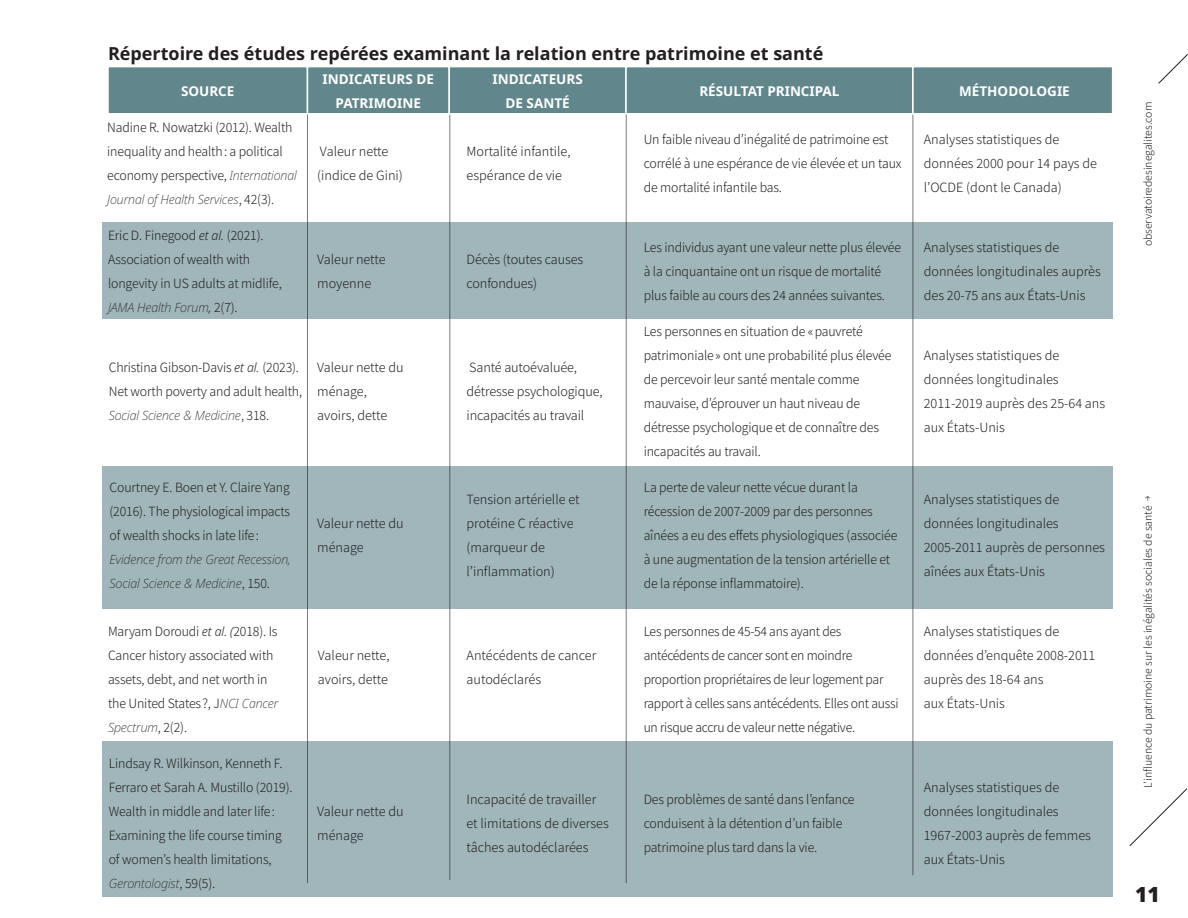
<style>
.page{position:relative;width:1188px;height:918px;background:#fff}
.page>*{position:absolute;margin:0;border:0;box-sizing:border-box;transform-origin:0 0}
.t1{font:900 21px "Noto Sans";color:#231f20}
.table_des_matières_2{font:700 18px "Noto Sans";color:#231f20}
.table_des_matières_2-2{font:700 13.5px/24px "Noto Sans";color:#fff;text-align:center}
.Texte_courant{font:300 12.75px/24px "Noto Sans JP";letter-spacing:-.01em;color:#231f20}
.Texte_courant-2{font:300 12.75px/24px "Noto Sans JP";letter-spacing:-.01em;color:#231f20;scale:.96 1}
.t2{font:300 10.5px "Noto Sans JP";color:#231f20}
.s1{font-family:"Noto Sans";font-weight:400;font-style:italic}
</style>
<div class="page">
<div style="left:102px;top:222px;width:1011px;height:97px;background:#a0b6ba"></div>
<div style="left:102px;top:467px;width:1011px;height:142px;background:#a0b6ba"></div>
<div style="left:102px;top:742px;width:1011px;height:155px;background:#a0b6ba"></div>
<hr style="left:307px;top:104px;width:1px;height:779px;background:#231f20">
<hr style="left:450px;top:101px;width:1px;height:779px;background:#231f20">
<hr style="left:626px;top:104px;width:1px;height:779px;background:#231f20">
<hr style="left:913px;top:96px;width:1px;height:779px;background:#231f20">
<svg style="left:1129px;top:788px;width:59px;height:59px"></svg>
<svg style="left:1158px;top:54px;width:30px;height:30px"></svg>
<div style="left:108px;top:67px;width:200px;height:47px;background:#61868c"></div>
<div style="left:107px;top:66px;width:201px;height:49px;border:2px solid #fff"></div>
<div style="left:307px;top:67px;width:142px;height:47px;background:#61868c"></div>
<div style="left:307px;top:66px;width:143px;height:49px;border:2px solid #fff"></div>
<div style="left:449px;top:67px;width:177px;height:47px;background:#61868c"></div>
<div style="left:448px;top:66px;width:179px;height:49px;border:2px solid #fff"></div>
<div style="left:626px;top:67px;width:287px;height:47px;background:#61868c"></div>
<div style="left:625px;top:66px;width:289px;height:49px;border:2px solid #fff"></div>
<div style="left:913px;top:67px;width:200px;height:47px;background:#61868c"></div>
<div style="left:912px;top:66px;width:201px;height:49px;border:2px solid #fff"></div>
<p class="table_des_matières_2" style="left:108px;top:41px;width:717px">Répertoire des études repérées examinant la relation entre patrimoine et santé</p>
<p class="table_des_matières_2-2" style="left:181px;top:79px;width:55px">SOURCE</p>
<p class="Texte_courant" style="left:107px;top:116px;width:191px">Nadine R. Nowatzki (2012). Wealth inequality and health: a political economy perspective, <span class="s1">International Journal of Health Services</span>, 42(3).</p>
<p class="table_des_matières_2-2" style="left:323px;top:67px;width:113px">INDICATEURS DE<br>PATRIMOINE</p>
<p class="table_des_matières_2-2" style="left:492px;top:67px;width:92px">INDICATEURS<br>DE SANTÉ</p>
<p class="table_des_matières_2-2" style="left:699px;top:79px;width:142px">RÉSULTAT PRINCIPAL</p>
<p class="table_des_matières_2-2" style="left:959px;top:79px;width:112px">MÉTHODOLOGIE</p>
<p class="Texte_courant" style="left:644px;top:128px;width:259px">Un faible niveau d’inégalité de patrimoine est corrélé à une espérance de vie élevée et un taux de mortalité infantile bas.</p>
<p class="Texte_courant" style="left:924px;top:128px;width:175px">Analyses statistiques de données 2000 pour 14 pays de l’OCDE (dont le Canada)</p>
<p class="Texte_courant" style="left:317px;top:140px;width:87px">Valeur nette (indice de Gini)</p>
<p class="Texte_courant" style="left:467px;top:140px;width:106px">Mortalité infantile, espérance de vie</p>
<p class="Texte_courant" style="left:108px;top:224px;width:175px">Eric D. Finegood <span class="s1">et al.</span> (2021).<br>Association of wealth with longevity in US adults at midlife,<br><span class="s1">JAMA Health Forum,</span> 2(7).</p>
<p class="Texte_courant" style="left:109px;top:356px;width:195px">Christina Gibson-Davis <span class="s1">et al.</span> (2023).<br>Net worth poverty and adult health,<br><span class="s1">Social Science &amp; Medicine</span>, 318.</p>
<p class="Texte_courant" style="left:110px;top:476px;width:183px">Courtney E. Boen et Y. Claire Yang (2016). The physiological impacts of wealth shocks in late life:<br><span class="s1">Evidence from the Great Recession, Social Science &amp; Medicine</span>, 150.</p>
<p class="Texte_courant" style="left:108px;top:620px;width:172px">Maryam Doroudi <span class="s1">et al. (</span>2018). Is<br>Cancer history associated with assets, debt, and net worth in the United States?, J<span class="s1">NCI Cancer<br>Spectrum</span>, 2(2).</p>
<p class="Texte_courant" style="left:109px;top:752px;width:185px">Lindsay R. Wilkinson, Kenneth F.<br>Ferraro et Sarah A. Mustillo (2019).<br>Wealth in middle and later life:<br>Examining the life course timing of women’s health limitations,<br><span class="s1">Gerontologist</span>, 59(5).</p>
<p class="Texte_courant" style="left:317px;top:248px;width:70px">Valeur nette moyenne</p>
<p class="Texte_courant" style="left:467px;top:248px;width:118px">Décès (toutes causes confondues)</p>
<p class="Texte_courant" style="left:317px;top:356px;width:88px">Valeur nette du ménage, avoirs, dette</p>
<p class="Texte_courant" style="left:317px;top:512px;width:88px">Valeur nette du ménage</p>
<p class="Texte_courant" style="left:318px;top:644px;width:73px">Valeur nette, avoirs, dette</p>
<p class="Texte_courant" style="left:467px;top:356px;width:138px">Santé autoévaluée, détresse psychologique, incapacités au travail</p>
<p class="Texte_courant" style="left:467px;top:488px;width:115px">Tension artérielle et protéine C réactive (marqueur de l’inflammation)</p>
<p class="Texte_courant" style="left:467px;top:644px;width:131px">Antécédents de cancer autodéclarés</p>
<p class="Texte_courant" style="left:644px;top:236px;width:259px">Les individus ayant une valeur nette plus élevée à la cinquantaine ont un risque de mortalité plus faible au cours des 24 années suivantes.</p>
<p class="Texte_courant" style="left:924px;top:236px;width:178px">Analyses statistiques de données longitudinales auprès des 20-75 ans aux États-Unis</p>
<p class="Texte_courant" style="left:644px;top:320px;width:249px">Les personnes en situation de «pauvreté patrimoniale» ont une probabilité plus élevée de percevoir leur santé mentale comme mauvaise, d’éprouver un haut niveau de détresse psychologique et de connaître des incapacités au travail.</p>
<p class="Texte_courant" style="left:644px;top:476px;width:255px">La perte de valeur nette vécue durant la récession de 2007-2009 par des personnes aînées a eu des effets physiologiques (associée à une augmentation de la tension artérielle et de la réponse inflammatoire).</p>
<p class="Texte_courant" style="left:924px;top:344px;width:183px">Analyses statistiques de données longitudinales<br>2011-2019 auprès des 25-64 ans aux États-Unis</p>
<p class="Texte_courant" style="left:924px;top:488px;width:183px">Analyses statistiques de données longitudinales<br>2005-2011 auprès de personnes aînées aux États-Unis</p>
<p class="Texte_courant-2" style="left:644px;top:620px;width:267px">Les personnes de 45-54 ans ayant des antécédents de cancer sont en moindre proportion propriétaires de leur logement par rapport à celles sans antécédents. Elles ont aussi un risque accru de valeur nette négative.</p>
<p class="Texte_courant" style="left:924px;top:620px;width:173px">Analyses statistiques de données d’enquête 2008-2011 auprès des 18-64 ans<br>aux États-Unis</p>
<p class="Texte_courant" style="left:317px;top:800px;width:88px">Valeur nette du ménage</p>
<p class="Texte_courant" style="left:467px;top:788px;width:144px">Incapacité de travailler et limitations de diverses tâches autodéclarées</p>
<p class="Texte_courant" style="left:644px;top:788px;width:212px">Des problèmes de santé dans l’enfance conduisent à la détention d’un faible patrimoine plus tard dans la vie.</p>
<p class="Texte_courant" style="left:924px;top:776px;width:169px">Analyses statistiques de données longitudinales<br>1967-2003 auprès de femmes aux États-Unis</p>
<p class="t2" style="left:1142px;top:246px;width:146px;rotate:-90deg">observatoiredesinegalites.com</p>
<p class="t2" style="left:1142px;top:788px;width:294px;rotate:-90deg">L'influence du patrimoine sur les inégalités sociales de santé ￫</p>
<h1 class="t1" style="left:1135px;top:879px;width:26px">11</h1>
</div>
